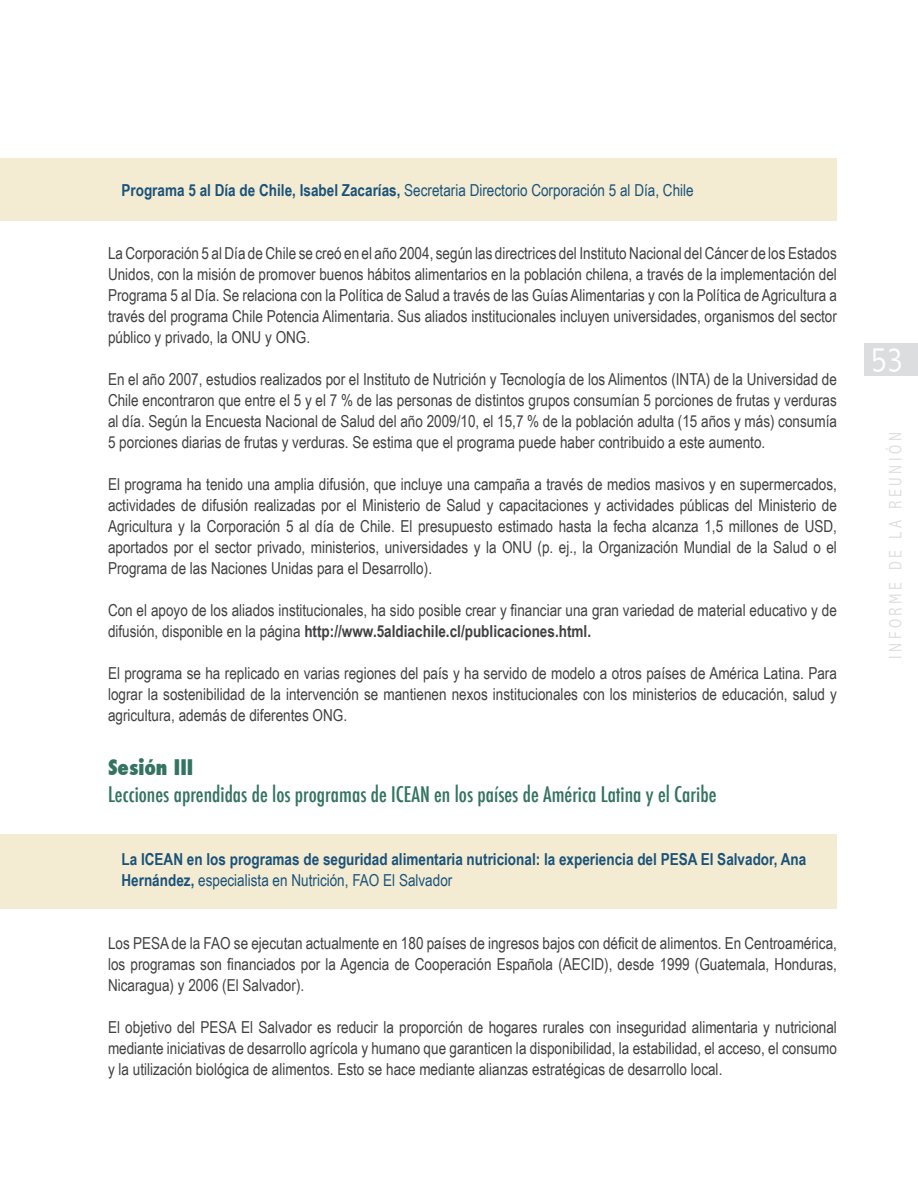
<style>
.page{position:relative;width:918px;height:1188px;background:#fff}
.page>*{position:absolute;margin:0;border:0;box-sizing:border-box;transform-origin:0 0}
.t1{font:300 condensed 36px "Abadi";color:#fff}
.t2{font:500 condensed 21px "Futura";color:#337362}
.t3{font:800 condensed 21px "Futura";color:#337362}
.t4{font:300 condensed 18px "Abadi";letter-spacing:.2em;color:#dcddde}
.t5{font:16.5px/21px "Arial Narrow";color:#414042;text-align:justify}
.t6{font:700 16.5px/21px "Arial Narrow";color:#1a527a}
.t7{font:16.5px "Arial Narrow";color:#1a527a}
.s1{font-weight:700}
.s2{font-weight:400}
</style>
<div class="page">
<div style="left:864px;top:343px;width:54px;height:33px;background:#dcddde"></div>
<div style="left:0;top:159px;width:837px;height:62px;background:#f3ecd2"></div>
<div style="left:0;top:834px;width:837px;height:74px;background:#f3ecd2"></div>
<p class="t7" style="left:122px;top:181px;width:574px"><span class="s1">Programa 5 al Día de Chile, Isabel Zacarías,</span> Secretaria Directorio Corporación 5 al Día, Chile</p>
<p class="t5" style="left:108px;top:242px;width:731px">La Corporación 5 al Día de Chile se creó en el año 2004, según las directrices del Instituto Nacional del Cáncer de los Estados Unidos, con la misión de promover buenos hábitos alimentarios en la población chilena, a través de la implementación del Programa 5 al Día. Se relaciona con la Política de Salud a través de las Guías Alimentarias y con la Política de Agricultura a través del programa Chile Potencia Alimentaria. Sus aliados institucionales incluyen universidades, organismos del sector público y privado, la ONU y ONG.</p>
<p class="t5" style="left:108px;top:368px;width:731px">En el año 2007, estudios realizados por el Instituto de Nutrición y Tecnología de los Alimentos (INTA) de la Universidad de Chile encontraron que entre el 5 y el 7 % de las personas de distintos grupos consumían 5 porciones de frutas y verduras al día. Según la Encuesta Nacional de Salud del año 2009/10, el 15,7 % de la población adulta (15 años y más) consumía 5 porciones diarias de frutas y verduras. Se estima que el programa puede haber contribuido a este aumento.</p>
<p class="t5" style="left:108px;top:473px;width:731px">El programa ha tenido una amplia difusión, que incluye una campaña a través de medios masivos y en supermercados, actividades de difusión realizadas por el Ministerio de Salud y capacitaciones y actividades públicas del Ministerio de Agricultura y la Corporación 5 al día de Chile. El presupuesto estimado hasta la fecha alcanza 1,5 millones de USD, aportados por el sector privado, ministerios, universidades y la ONU (p. ej., la Organización Mundial de la Salud o el Programa de las Naciones Unidas para el Desarrollo).</p>
<p class="t5" style="left:108px;top:599px;width:730px">Con el apoyo de los aliados institucionales, ha sido posible crear y financiar una gran variedad de material educativo y de difusión, disponible en la página <span class="s1">http://www.5aldiachile.cl/publicaciones.html.</span></p>
<p class="t5" style="left:108px;top:662px;width:731px">El programa se ha replicado en varias regiones del país y ha servido de modelo a otros países de América Latina. Para lograr la sostenibilidad de la intervención se mantienen nexos institucionales con los ministerios de educación, salud y agricultura, además de diferentes ONG.</p>
<p class="t3" style="left:108px;top:753px;width:87px">Sesión III</p>
<p class="t2" style="left:108px;top:781px;width:610px">Lecciones aprendidas de los programas de ICEAN en los países de América Latina y el Caribe</p>
<p class="t6" style="left:122px;top:848px;width:686px">La ICEAN en los programas de seguridad alimentaria nutricional: la experiencia del PESA El Salvador, Ana<br>Hernández, <span class="s2">especialista en Nutrición, FAO El Salvador</span></p>
<p class="t5" style="left:108px;top:932px;width:731px">Los PESA de la FAO se ejecutan actualmente en 180 países de ingresos bajos con déficit de alimentos. En Centroamérica, los programas son financiados por la Agencia de Cooperación Española (AECID), desde 1999 (Guatemala, Honduras, Nicaragua) y 2006 (El Salvador).</p>
<p class="t5" style="left:108px;top:1016px;width:730px">El objetivo del PESA El Salvador es reducir la proporción de hogares rurales con inseguridad alimentaria y nutricional mediante iniciativas de desarrollo agrícola y humano que garanticen la disponibilidad, la estabilidad, el acceso, el consumo y la utilización biológica de alimentos. Esto se hace mediante alianzas estratégicas de desarrollo local.</p>
<h1 class="t1" style="left:870px;top:339px;width:34px">53</h1>
<p class="t4" style="left:885px;top:659px;width:229px;rotate:-90deg">INFORME DE LA REUNIÓN</p>
</div>
